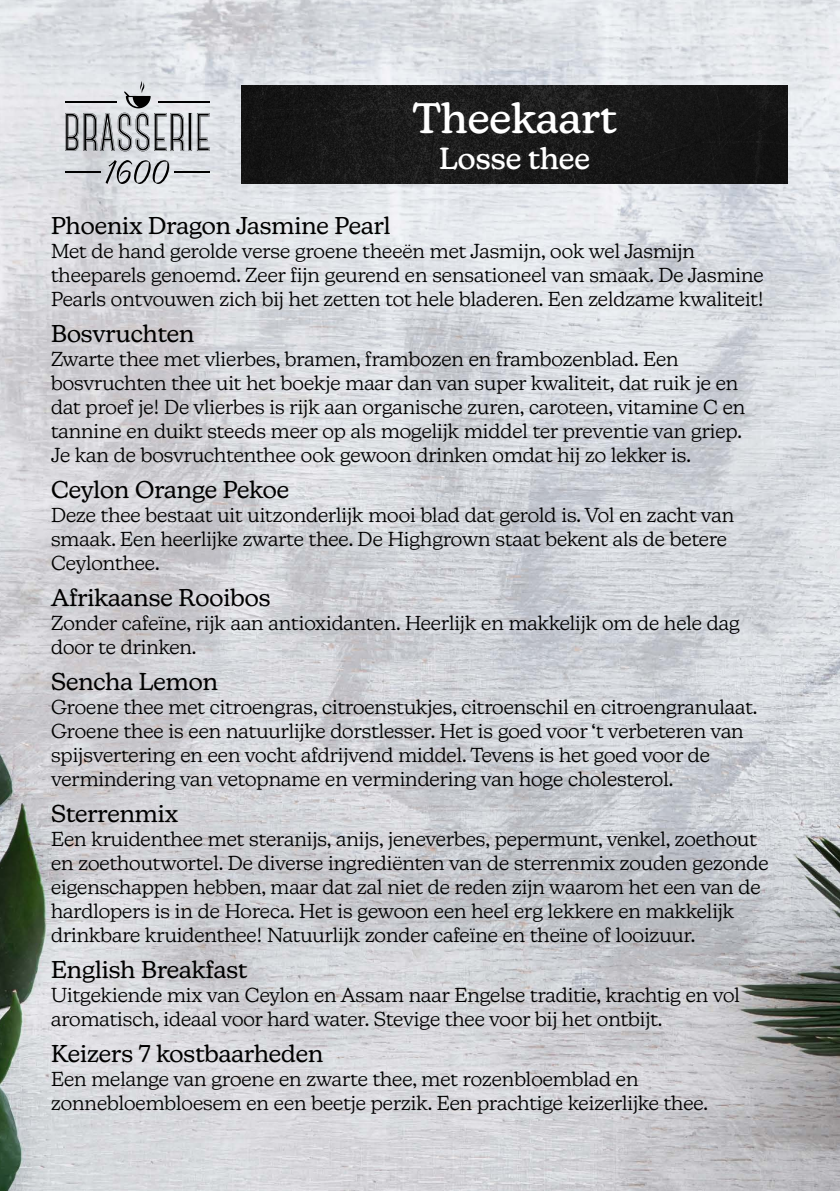
<style>
.page{position:relative;width:840px;height:1191px;background:#fff}
.page>*{position:absolute;margin:0;border:0;box-sizing:border-box;transform-origin:0 0}
.t1{font:500 42px "Kansas New";color:#fff}
.t2{font:500 30px "Kansas New";color:#fff}
.t3{font:24px "Kansas New";color:#000}
.t4{font:300 20px/24px "Kansas New";color:#000}
</style>
<div class="page">
<img style="left:0;top:0;width:839px;height:1191px">
<img style="left:241px;top:85px;width:546px;height:99px">
<svg style="left:65px;top:80px;width:119px;height:71px;background:#b8babd"></svg>
<hr style="left:188px;top:113px;width:4px;height:38px;background:#949699">
<hr style="left:189px;top:113px;width:3px;height:38px;background:#000">
<svg style="left:197px;top:113px;width:12px;height:38px"></svg>
<svg style="left:105px;top:160px;width:65px;height:25px;background:#a6a9ac"></svg>
<hr style="left:174px;top:171px;width:35px;height:2px;background:#000">
<hr style="left:65px;top:171px;width:36px;height:2px;background:#000">
<hr style="left:65px;top:101px;width:52px;height:2px;background:#000">
<hr style="left:158px;top:101px;width:51px;height:2px;background:#000">
<h1 class="t1" style="left:412px;top:93px;width:205px">Theekaart</h1>
<h2 class="t2" style="left:439px;top:141px;width:152px">Losse thee</h2>
<p class="t3" style="left:51px;top:211px;width:341px">Phoenix Dragon Jasmine Pearl</p>
<p class="t4" style="left:51px;top:238px;width:713px">Met de hand gerolde verse groene theeën met Jasmijn, ook wel Jasmijn theeparels genoemd. Zeer fijn geurend en sensationeel van smaak. De Jasmine<br>Pearls ontvouwen zich bij het zetten tot hele bladeren. Een zeldzame kwaliteit!</p>
<p class="t3" style="left:51px;top:319px;width:144px">Bosvruchten</p>
<p class="t4" style="left:51px;top:346px;width:695px">Zwarte thee met vlierbes, bramen, frambozen en frambozenblad. Een bosvruchten thee uit het boekje maar dan van super kwaliteit, dat ruik je en dat proef je! De vlierbes is rijk aan organische zuren, caroteen, vitamine C en tannine en duikt steeds meer op als mogelijk middel ter preventie van griep.<br>Je kan de bosvruchtenthee ook gewoon drinken omdat hij zo lekker is.</p>
<p class="t3" style="left:51px;top:475px;width:239px">Ceylon Orange Pekoe</p>
<p class="t4" style="left:51px;top:502px;width:684px">Deze thee bestaat uit uitzonderlijk mooi blad dat gerold is. Vol en zacht van smaak. Een heerlijke zwarte thee. De Highgrown staat bekent als de betere<br>Ceylonthee.</p>
<p class="t3" style="left:51px;top:583px;width:221px">Afrikaanse Rooibos</p>
<p class="t4" style="left:51px;top:610px;width:689px">Zonder cafeïne, rijk aan antioxidanten. Heerlijk en makkelijk om de hele dag door te drinken.</p>
<p class="t3" style="left:51px;top:667px;width:168px">Sencha Lemon</p>
<p class="t4" style="left:51px;top:694px;width:707px">Groene thee met citroengras, citroenstukjes, citroenschil en citroengranulaat.<br>Groene thee is een natuurlijke dorstlesser. Het is goed voor ‘t verbeteren van spijsvertering en een vocht afdrijvend middel. Tevens is het goed voor de vermindering van vetopname en vermindering van hoge cholesterol.</p>
<p class="t3" style="left:51px;top:799px;width:128px">Sterrenmix</p>
<p class="t4" style="left:51px;top:826px;width:718px">Een kruidenthee met steranijs, anijs, jeneverbes, pepermunt, venkel, zoethout en zoethoutwortel. De diverse ingrediënten van de sterrenmix zouden gezonde eigenschappen hebben, maar dat zal niet de reden zijn waarom het een van de hardlopers is in de Horeca. Het is gewoon een heel erg lekkere en makkelijk drinkbare kruidenthee! Natuurlijk zonder cafeïne en theïne of looizuur.</p>
<p class="t3" style="left:51px;top:955px;width:198px">English Breakfast</p>
<p class="t4" style="left:51px;top:982px;width:690px">Uitgekiende mix van Ceylon en Assam naar Engelse traditie, krachtig en vol aromatisch, ideaal voor hard water. Stevige thee voor bij het ontbijt.</p>
<p class="t3" style="left:51px;top:1039px;width:273px">Keizers 7 kostbaarheden</p>
<p class="t4" style="left:51px;top:1066px;width:658px">Een melange van groene en zwarte thee, met rozenbloemblad en zonnebloembloesem en een beetje perzik. Een prachtige keizerlijke thee.</p>
</div>
